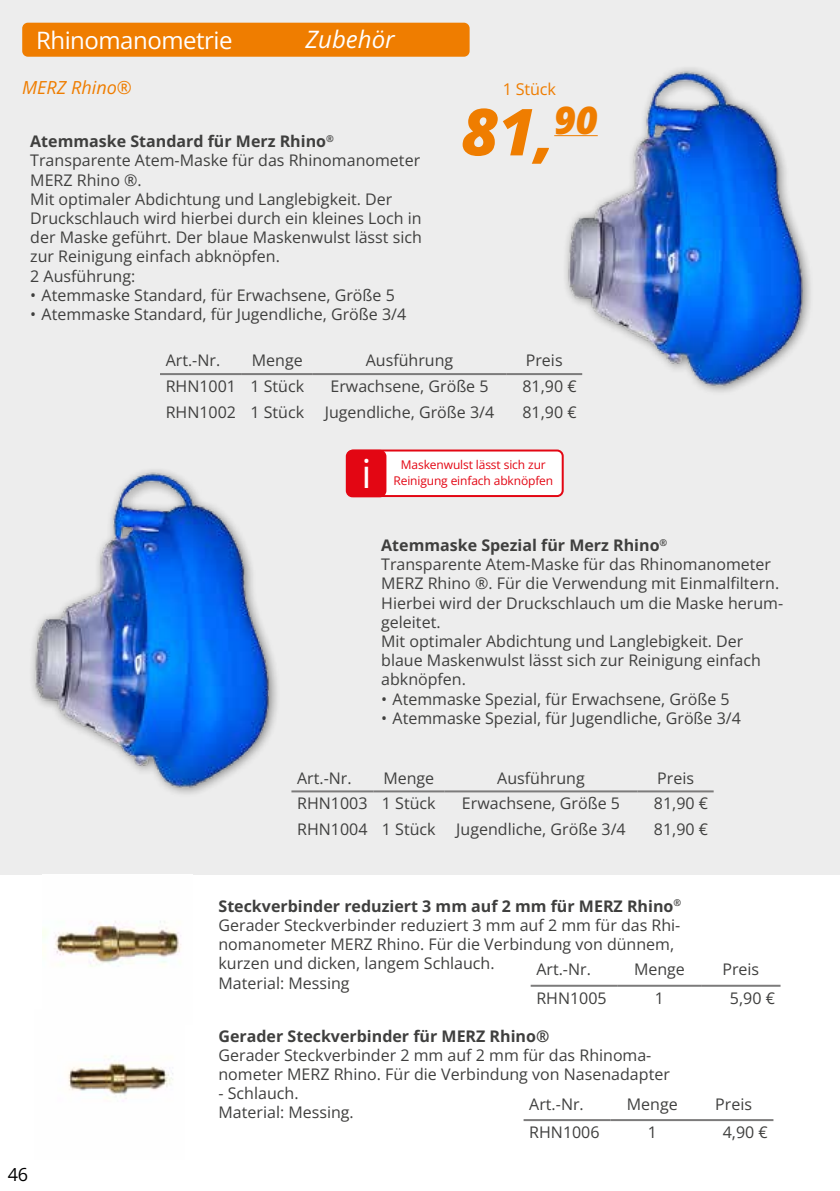
<style>
.page{position:relative;width:840px;height:1191px;background:#fff}
.page>*{position:absolute;margin:0;border:0;box-sizing:border-box;transform-origin:0 0}
.t1{font:italic 800 64.8px "Open Sans";color:#ef7d00}
.t2{font:40px "Open Sans";color:#fff}
.t3{font:24px "Open Sans";letter-spacing:-.02em;color:#fff}
.t4{font:italic 24px "Open Sans";color:#fff}
.t5{font:italic 18px "Open Sans";color:#ef7d00}
.t6{font:18px "Open Sans";color:#000}
.t7{font:16.2px "Open Sans";letter-spacing:-.01em;color:#ef7d00}
.t8{font:16px/19.2px "Open Sans";color:#3f3f3e}
.t9{font:700 16px "Open Sans";color:#3f3f3e}
.t10{font:12px/16px "Open Sans";letter-spacing:-.01em;color:#e30613;text-align:center}
.s1{font-weight:700}
</style>
<div class="page">
<div style="left:0;top:0;width:839px;height:875px;background:#ededed"></div>
<img style="left:505px;top:68px;width:306px;height:324px">
<img style="left:43px;top:921px;width:138px;height:46px">
<hr style="left:554px;top:135px;width:43px;height:1px;background:#ef7d00">
<div style="left:347px;top:450px;width:215px;height:46px;background:#fff;border-radius:6px"></div>
<div style="left:346px;top:449px;width:217px;height:48px;border:2px solid #e30613;border-radius:6px"></div>
<div style="left:346px;top:451px;width:39px;height:45px;background:#e30613;border-radius:6px"></div>
<div style="left:345px;top:450px;width:41px;height:47px;border:2px solid #e30613;border-radius:6px"></div>
<hr style="left:160px;top:373px;width:82px;height:2px;background:#7c7b7b">
<hr style="left:242px;top:373px;width:70px;height:2px;background:#7c7b7b">
<hr style="left:312px;top:373px;width:194px;height:2px;background:#7c7b7b">
<hr style="left:506px;top:373px;width:76px;height:2px;background:#7c7b7b">
<img style="left:32px;top:470px;width:286px;height:324px">
<hr style="left:291px;top:790px;width:82px;height:2px;background:#7c7b7b">
<hr style="left:373px;top:790px;width:71px;height:2px;background:#7c7b7b">
<hr style="left:444px;top:790px;width:193px;height:2px;background:#7c7b7b">
<hr style="left:637px;top:790px;width:76px;height:2px;background:#7c7b7b">
<img style="left:68px;top:1056px;width:105px;height:46px">
<hr style="left:530px;top:984px;width:87px;height:2px;background:#7c7b7b">
<hr style="left:617px;top:984px;width:83px;height:2px;background:#7c7b7b">
<hr style="left:700px;top:984px;width:80px;height:2px;background:#7c7b7b">
<hr style="left:523px;top:1119px;width:87px;height:2px;background:#7c7b7b">
<hr style="left:610px;top:1119px;width:83px;height:2px;background:#7c7b7b">
<hr style="left:693px;top:1119px;width:80px;height:2px;background:#7c7b7b">
<div style="left:22px;top:23px;width:447px;height:34px;background:#ef7d00;border-radius:6px"></div>
<h3 class="t3" style="left:36px;top:24px;width:198px">Rhinomanometrie</h3>
<h3 class="t4" style="left:305px;top:23px;width:91px">Zubehör</h3>
<p class="t5" style="left:22px;top:75px;width:111px">MERZ Rhino®</p>
<p class="t8" style="left:30px;top:131px;width:393px"><span class="s1">Atemmaske Standard für Merz Rhino</span><sup>® </sup>Transparente Atem-Maske für das Rhinomanometer MERZ Rhino ®.<br>Mit optimaler Abdichtung und Langlebigkeit. Der Druckschlauch wird hierbei durch ein kleines Loch in der Maske geführt. Der blaue Maskenwulst lässt sich zur Reinigung einfach abknöpfen.<br>2 Ausführung:</p>
<p class="t8" style="left:30px;top:285px;width:366px">• Atemmaske Standard, für Erwachsene, Größe 5</p>
<p class="t8" style="left:30px;top:304px;width:377px">• Atemmaske Standard, für Jugendliche, Größe 3/4</p>
<p class="t7" style="left:502px;top:78px;width:55px">1 Stück</p>
<h1 class="t1" style="left:461px;top:83px;width:138px">81,<sup>90</sup></h1>
<p class="t8" style="left:165px;top:351px;width:56px">Art.-Nr.</p>
<p class="t8" style="left:252px;top:351px;width:52px">Menge</p>
<p class="t8" style="left:365px;top:351px;width:89px">Ausführung</p>
<p class="t8" style="left:525px;top:351px;width:38px">Preis</p>
<p class="t8" style="left:165px;top:376px;width:140px">RHN1001 1 Stück</p>
<p class="t8" style="left:330px;top:376px;width:160px">Erwachsene, Größe 5</p>
<p class="t8" style="left:522px;top:376px;width:56px">81,90 €</p>
<p class="t8" style="left:165px;top:402px;width:140px">RHN1002 1 Stück</p>
<p class="t8" style="left:324px;top:402px;width:171px">Jugendliche, Größe 3/4</p>
<p class="t8" style="left:522px;top:402px;width:56px">81,90 €</p>
<h2 class="t2" style="left:361px;top:446px;width:12px">i</h2>
<p class="t10" style="left:393px;top:456px;width:161px">Maskenwulst lässt sich zur<br>Reinigung einfach abknöpfen</p>
<p class="t8" style="left:381px;top:535px;width:403px"><span class="s1">Atemmaske Spezial für Merz Rhino</span><sup>®<br></sup>Transparente Atem-Maske für das Rhinomanometer MERZ Rhino ®. Für die Verwendung mit Einmalfiltern.<br>Hierbei wird der Druckschlauch um die Maske herum&shy;geleitet.<br>Mit optimaler Abdichtung und Langlebigkeit. Der blaue Maskenwulst lässt sich zur Reinigung einfach abknöpfen.</p>
<p class="t8" style="left:381px;top:689px;width:350px">• Atemmaske Spezial, für Erwachsene, Größe 5</p>
<p class="t8" style="left:381px;top:708px;width:361px">• Atemmaske Spezial, für Jugendliche, Größe 3/4</p>
<p class="t8" style="left:297px;top:768px;width:56px">Art.-Nr.</p>
<p class="t8" style="left:383px;top:768px;width:52px">Menge</p>
<p class="t8" style="left:497px;top:768px;width:89px">Ausführung</p>
<p class="t8" style="left:656px;top:768px;width:38px">Preis</p>
<p class="t8" style="left:297px;top:793px;width:140px">RHN1003 1 Stück</p>
<p class="t8" style="left:461px;top:793px;width:160px">Erwachsene, Größe 5</p>
<p class="t8" style="left:653px;top:793px;width:56px">81,90 €</p>
<p class="t8" style="left:297px;top:819px;width:140px">RHN1004 1 Stück</p>
<p class="t8" style="left:456px;top:819px;width:171px">Jugendliche, Größe 3/4</p>
<p class="t8" style="left:653px;top:819px;width:56px">81,90 €</p>
<p class="t6" style="left:8px;top:1162px;width:22px">46</p>
<p class="t8" style="left:218px;top:896px;width:464px"><span class="s1">Steckverbinder reduziert 3 mm auf 2 mm für MERZ Rhino</span><sup>® </sup>Gerader Steckverbinder reduziert 3 mm auf 2 mm für das Rhi&shy;nomanometer MERZ Rhino. Für die Verbindung von dünnem, kurzen und dicken, langem Schlauch.<br>Material: Messing</p>
<p class="t8" style="left:536px;top:959px;width:56px">Art.-Nr.</p>
<p class="t8" style="left:633px;top:959px;width:52px">Menge</p>
<p class="t8" style="left:722px;top:959px;width:38px">Preis</p>
<p class="t8" style="left:536px;top:988px;width:72px">RHN1005</p>
<p class="t8" style="left:654px;top:988px;width:11px">1</p>
<p class="t8" style="left:729px;top:988px;width:46px">5,90 €</p>
<p class="t9" style="left:218px;top:1024px;width:332px">Gerader Steckverbinder für MERZ Rhino®</p>
<p class="t8" style="left:218px;top:1045px;width:452px">Gerader Steckverbinder 2 mm auf 2 mm für das Rhinoma&shy;nometer MERZ Rhino. Für die Verbindung von Nasenadapter</p>
<p class="t8" style="left:218px;top:1083px;width:137px">- Schlauch.<br>Material: Messing.</p>
<p class="t8" style="left:529px;top:1093px;width:56px">Art.-Nr.</p>
<p class="t8" style="left:626px;top:1093px;width:52px">Menge</p>
<p class="t8" style="left:715px;top:1093px;width:38px">Preis</p>
<p class="t8" style="left:529px;top:1122px;width:72px">RHN1006</p>
<p class="t8" style="left:647px;top:1122px;width:11px">1</p>
<p class="t8" style="left:722px;top:1122px;width:46px">4,90 €</p>
</div>
